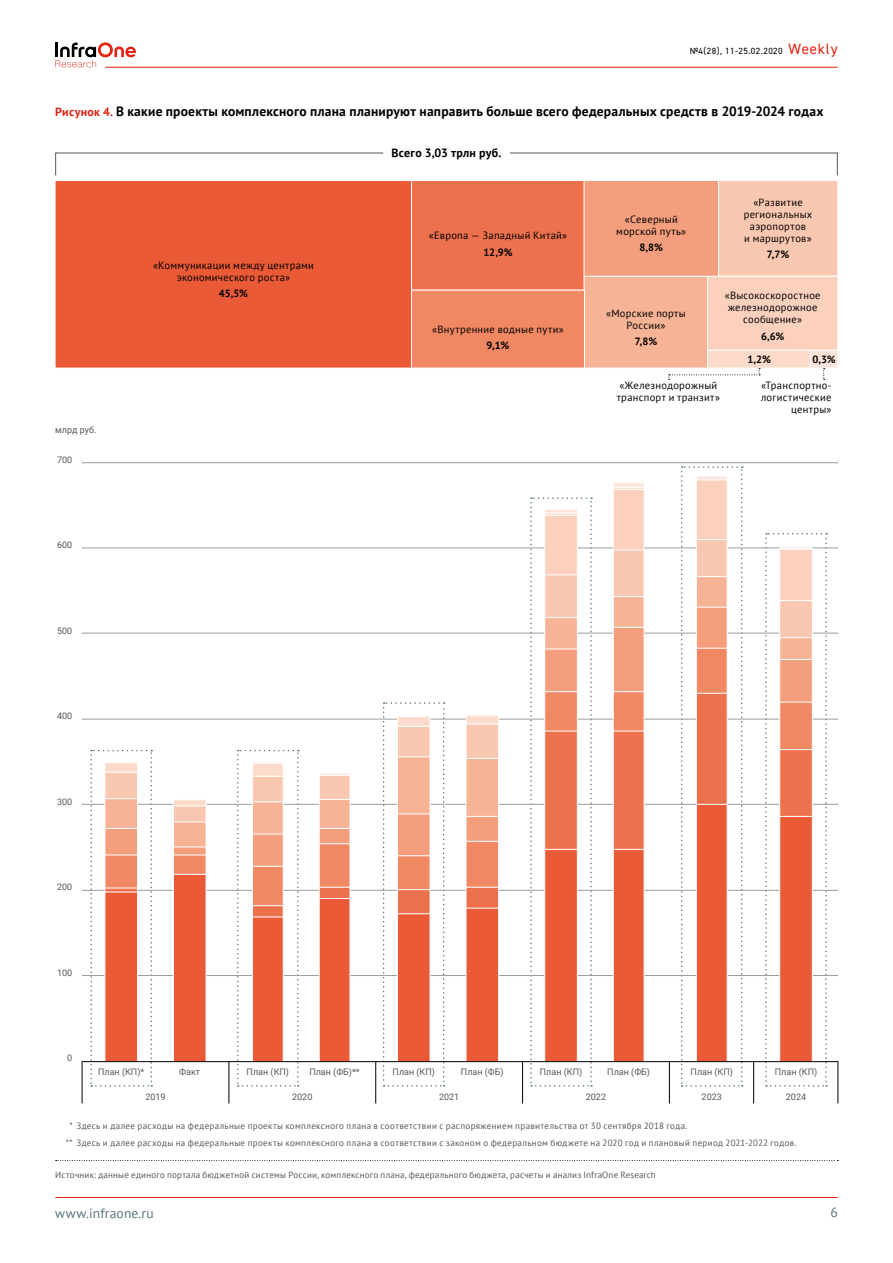
<style>
.page{position:relative;width:893px;height:1263px;background:#fff}
.page>*{position:absolute;margin:0;border:0;box-sizing:border-box;transform-origin:0 0}
.t1{font:700 13.5px "PT Sans";letter-spacing:.015em;color:#000}
.t2{font:13.5px "PT Sans";letter-spacing:.015em;color:#58747c}
.t3{font:700 12px "PT Sans";letter-spacing:.02em;color:#000}
.t4{font:10.5px/12px "PT Sans";letter-spacing:.025em;color:#000;text-align:center}
.t5{font:700 10.5px "PT Sans";color:#000}
.t6{font:9px/16.2px "PT Sans";letter-spacing:.035em;color:#575756}
.t7{font:9px "Roboto";color:#575756}
.t8{font:9px "DIN2014";letter-spacing:.05em;color:#000}
.s1{font-size:15px;color:#e42313}
.s2{font-size:12px;color:#e42313}
</style>
<div class="page">
<svg style="left:55px;top:42px;width:81px;height:25px"></svg>
<svg style="left:56px;top:1160px;width:782px;height:1px"></svg>
<div style="left:55px;top:181px;width:356px;height:187px;background:#eb5a37"></div>
<hr style="left:82px;top:462px;width:756px;height:1px;background:#9d9d9c">
<hr style="left:82px;top:548px;width:756px;height:1px;background:#9d9d9c">
<hr style="left:82px;top:633px;width:756px;height:1px;background:#9d9d9c">
<hr style="left:82px;top:719px;width:756px;height:1px;background:#9d9d9c">
<hr style="left:82px;top:804px;width:756px;height:1px;background:#9d9d9c">
<hr style="left:82px;top:890px;width:756px;height:1px;background:#9d9d9c">
<hr style="left:82px;top:975px;width:756px;height:1px;background:#9d9d9c">
<svg style="left:173px;top:800px;width:34px;height:261px;background:#ef7e61"></svg>
<svg style="left:90px;top:750px;width:62px;height:337px"></svg>
<svg style="left:319px;top:774px;width:31px;height:287px;background:#ef7f60"></svg>
<svg style="left:237px;top:750px;width:62px;height:337px"></svg>
<svg style="left:466px;top:716px;width:33px;height:345px;background:#f18a6c"></svg>
<svg style="left:383px;top:702px;width:62px;height:385px"></svg>
<svg style="left:613px;top:483px;width:32px;height:578px;background:#f29276"></svg>
<svg style="left:530px;top:497px;width:62px;height:590px"></svg>
<svg style="left:681px;top:466px;width:62px;height:621px"></svg>
<svg style="left:765px;top:533px;width:62px;height:554px"></svg>
<hr style="left:82px;top:1061px;width:756px;height:1px;background:#000">
<hr style="left:82px;top:1061px;width:1px;height:42px;background:#000">
<hr style="left:838px;top:1061px;width:1px;height:42px;background:#000">
<hr style="left:753px;top:1061px;width:1px;height:42px;background:#000">
<hr style="left:669px;top:1061px;width:1px;height:42px;background:#000">
<hr style="left:522px;top:1061px;width:1px;height:42px;background:#000">
<hr style="left:375px;top:1061px;width:1px;height:42px;background:#000">
<hr style="left:229px;top:1061px;width:1px;height:42px;background:#000">
<svg style="left:55px;top:153px;width:329px;height:23px"></svg>
<svg style="left:412px;top:153px;width:426px;height:227px"></svg>
<hr style="left:55px;top:1197px;width:783px;height:1px;background:#e42313">
<hr style="left:105px;top:67px;width:733px;height:1px;background:#e42313">
<p class="t8" style="left:690px;top:45px;width:150px">№4(28), 11-25.02.2020 <span class="s1">Weekly</span></p>
<h1 class="t1" style="left:55px;top:103px;width:770px"><span class="s2">Рисунок 4.</span> В какие проекты комплексного плана планируют направить больше всего федеральных средств в 2019-2024 годах</h1>
<p class="t7" style="left:55px;top:423px;width:43px">млрд руб.</p>
<p class="t7" style="left:57px;top:453px;width:17px">700</p>
<p class="t7" style="left:57px;top:539px;width:17px">600</p>
<p class="t7" style="left:57px;top:624px;width:17px">500</p>
<p class="t7" style="left:57px;top:710px;width:17px">400</p>
<p class="t7" style="left:57px;top:795px;width:17px">300</p>
<p class="t7" style="left:57px;top:881px;width:17px">200</p>
<p class="t7" style="left:57px;top:966px;width:17px">100</p>
<p class="t7" style="left:67px;top:1052px;width:7px">0</p>
<p class="t4" style="left:153px;top:259px;width:162px">«Коммуникации между центрами экономического роста»</p>
<p class="t5" style="left:219px;top:287px;width:31px">45,5%</p>
<p class="t7" style="left:98px;top:1066px;width:48px">План (КП)*</p>
<p class="t7" style="left:179px;top:1066px;width:23px">Факт</p>
<p class="t7" style="left:145px;top:1090px;width:22px">2019</p>
<p class="t7" style="left:247px;top:1066px;width:44px">План (КП)</p>
<p class="t7" style="left:309px;top:1066px;width:52px">План (ФБ)**</p>
<p class="t7" style="left:292px;top:1090px;width:22px">2020</p>
<h2 class="t3" style="left:392px;top:144px;width:111px">Всего 3,03 трлн руб.</h2>
<p class="t4" style="left:429px;top:229px;width:140px">«Европа — Западный Китай»</p>
<p class="t5" style="left:483px;top:245px;width:31px">12,9%</p>
<p class="t4" style="left:432px;top:323px;width:133px">«Внутренние водные пути»</p>
<p class="t5" style="left:487px;top:339px;width:24px">9,1%</p>
<p class="t4" style="left:616px;top:213px;width:72px">«Северный морской путь»</p>
<p class="t5" style="left:640px;top:241px;width:25px">8,8%</p>
<p class="t4" style="left:606px;top:307px;width:81px">«Морские порты<br>России»</p>
<p class="t5" style="left:635px;top:334px;width:24px">7,8%</p>
<p class="t4" style="left:744px;top:196px;width:70px">«Развитие региональных аэропортов<br>и маршрутов»</p>
<p class="t5" style="left:767px;top:248px;width:24px">7,7%</p>
<p class="t4" style="left:725px;top:289px;width:97px">«Высокоскоростное железнодорожное сообщение»</p>
<p class="t5" style="left:761px;top:329px;width:25px">6,6%</p>
<p class="t5" style="left:747px;top:352px;width:25px">1,2%</p>
<p class="t5" style="left:812px;top:352px;width:25px">0,3%</p>
<p class="t4" style="left:617px;top:379px;width:105px;text-align:left">«Железнодорожный транспорт и транзит»</p>
<p class="t4" style="left:761px;top:379px;width:72px;text-align:right">«Транспортно&shy;логистические центры»</p>
<p class="t7" style="left:393px;top:1066px;width:44px">План (КП)</p>
<p class="t7" style="left:461px;top:1066px;width:44px">План (ФБ)</p>
<p class="t7" style="left:439px;top:1090px;width:22px">2021</p>
<p class="t7" style="left:540px;top:1066px;width:44px">План (КП)</p>
<p class="t7" style="left:607px;top:1066px;width:44px">План (ФБ)</p>
<p class="t7" style="left:586px;top:1090px;width:22px">2022</p>
<p class="t7" style="left:691px;top:1066px;width:44px">План (КП)</p>
<p class="t7" style="left:702px;top:1090px;width:22px">2023</p>
<p class="t7" style="left:775px;top:1066px;width:44px">План (КП)</p>
<p class="t7" style="left:786px;top:1090px;width:22px">2024</p>
<p class="t6" style="left:66px;top:1118px;width:732px;text-indent:4px">* Здесь и далее расходы на федеральные проекты комплексного плана в соответствии с распоряжением правительства от 30 сентября 2018 года.<br>** Здесь и далее расходы на федеральные проекты комплексного плана в соответствии с законом о федеральном бюджете на 2020 год и плановый период 2021‑2022 годов.</p>
<p class="t6" style="left:55px;top:1166px;width:602px">Источник: данные единого портала бюджетной системы России, комплексного плана, федерального бюджета, расчеты и анализ InfraOne Research</p>
<h1 class="t2" style="left:55px;top:1204px;width:100px">www.infraone.ru</h1>
<h1 class="t2" style="left:830px;top:1203px;width:9px">6</h1>
</div>
